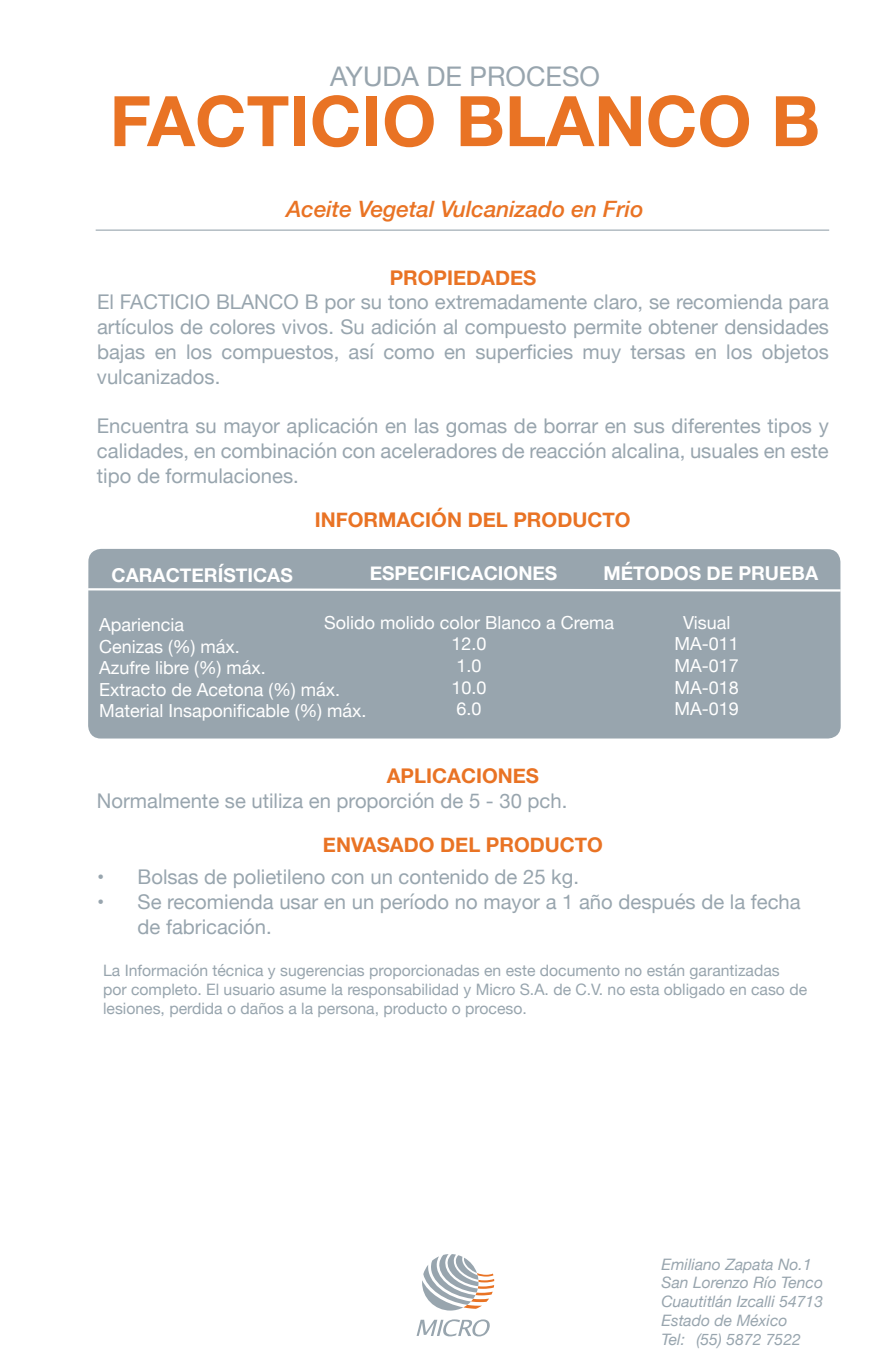
<style>
.page{position:relative;width:893px;height:1372px;background:#fff}
.page>*{position:absolute;margin:0;border:0;box-sizing:border-box;transform-origin:0 0}
.t1{font:700 69.75px "Helvetica Neue";color:#e97324}
.t2{font:27px "Helvetica Neue";color:#98a5ae}
.t3{font:italic 500 22.5px "Helvetica Neue";color:#e97324}
.t4{font:20.25px/24.8px "Helvetica Neue";color:#98a5ae;text-align:justify}
.t5{font:700 20.25px "Helvetica Neue";color:#e97324}
.t6{font:700 19.12px "Helvetica Neue";color:#fff}
.t7{font:18px/21.6px "Helvetica Neue";color:#fff;text-align:center}
.t8{font:15.75px/18.9px "Helvetica Neue";color:#98a5ae}
.t9{font:italic 15.75px/18.9px "Helvetica Neue";color:#98a5ae}
</style>
<div class="page">
<svg style="left:417px;top:1319px;width:73px;height:17px"></svg>
<svg style="left:422px;top:1254px;width:72px;height:56px"></svg>
<div style="left:88px;top:549px;width:753px;height:189px;background:#98a5ae;border-radius:13px"></div>
<svg style="left:88px;top:587px;width:753px;height:5px"></svg>
<hr style="left:96px;top:229px;width:733px;height:2px;background:#98a5ae">
<h2 class="t2" style="left:330px;top:57px;width:272px">AYUDA DE PROCESO</h2>
<h1 class="t1" style="left:110px;top:66px;width:712px">FACTICIO BLANCO B</h1>
<p class="t3" style="left:286px;top:190px;width:359px">Aceite Vegetal Vulcanizado en Frio</p>
<p class="t5" style="left:390px;top:261px;width:148px">PROPIEDADES</p>
<p class="t4" style="left:97px;top:291px;width:734px">El FACTICIO BLANCO B por su tono extremadamente claro, se recomienda para artículos de colores vivos. Su adición al compuesto permite obtener densidades bajas en los compuestos, así como en superficies muy tersas en los objetos vulcanizados.</p>
<p class="t4" style="left:97px;top:414px;width:733px">Encuentra su mayor aplicación en las gomas de borrar en sus diferentes tipos y calidades, en combinación con aceleradores de reacción alcalina, usuales en este tipo de formulaciones.</p>
<p class="t5" style="left:315px;top:504px;width:317px">INFORMACIÓN DEL PRODUCTO</p>
<p class="t6" style="left:111px;top:560px;width:183px">CARACTERÍSTICAS</p>
<p class="t6" style="left:370px;top:558px;width:189px">ESPECIFICACIONES</p>
<p class="t6" style="left:603px;top:558px;width:216px">MÉTODOS DE PRUEBA</p>
<p class="t7" style="left:99px;top:615px;width:269px;text-align:left">Apariencia<br>Cenizas (%) máx.<br>Azufre libre (%) máx.<br>Extracto de Acetona (%) máx.<br>Material Insaponificable (%) máx.</p>
<p class="t7" style="left:675px;top:612px;width:66px">Visual<br>MA-011<br>MA-017<br>MA-018<br>MA-019</p>
<p class="t7" style="left:669px;top:604px;width:78px">MA-009A<br>MA-006<br>MA-004</p>
<p class="t7" style="left:324px;top:612px;width:292px">Solido molido color Blanco a Crema<br>12.0<br>1.0<br>10.0<br>6.0</p>
<p class="t5" style="left:387px;top:759px;width:154px">APLICACIONES</p>
<p class="t4" style="left:97px;top:789px;width:472px">Normalmente se utiliza en proporción de 5 - 30 pch.</p>
<p class="t5" style="left:323px;top:828px;width:282px">ENVASADO DEL PRODUCTO</p>
<p class="t4" style="left:97px;top:865px;width:483px">• Bolsas de polietileno con un contenido de 25 kg.</p>
<p class="t4" style="left:138px;top:890px;width:665px;text-indent:-40px">• Se recomienda usar en un período no mayor a 1 año después de la fecha de fabricación.</p>
<p class="t8" style="left:103px;top:962px;width:705px">La Información técnica y sugerencias proporcionadas en este documento no están garantizadas por completo. El usuario asume la responsabilidad y Micro S.A. de C.V. no esta obligado en caso de lesiones, perdida o daños a la persona, producto o proceso.</p>
<p class="t9" style="left:661px;top:1255px;width:163px">Emiliano Zapata No.1<br>San Lorenzo Río Tenco<br>Cuautitlán Izcalli 54713<br>Estado de México<br>Tel: (55) 5872 7522</p>
</div>
